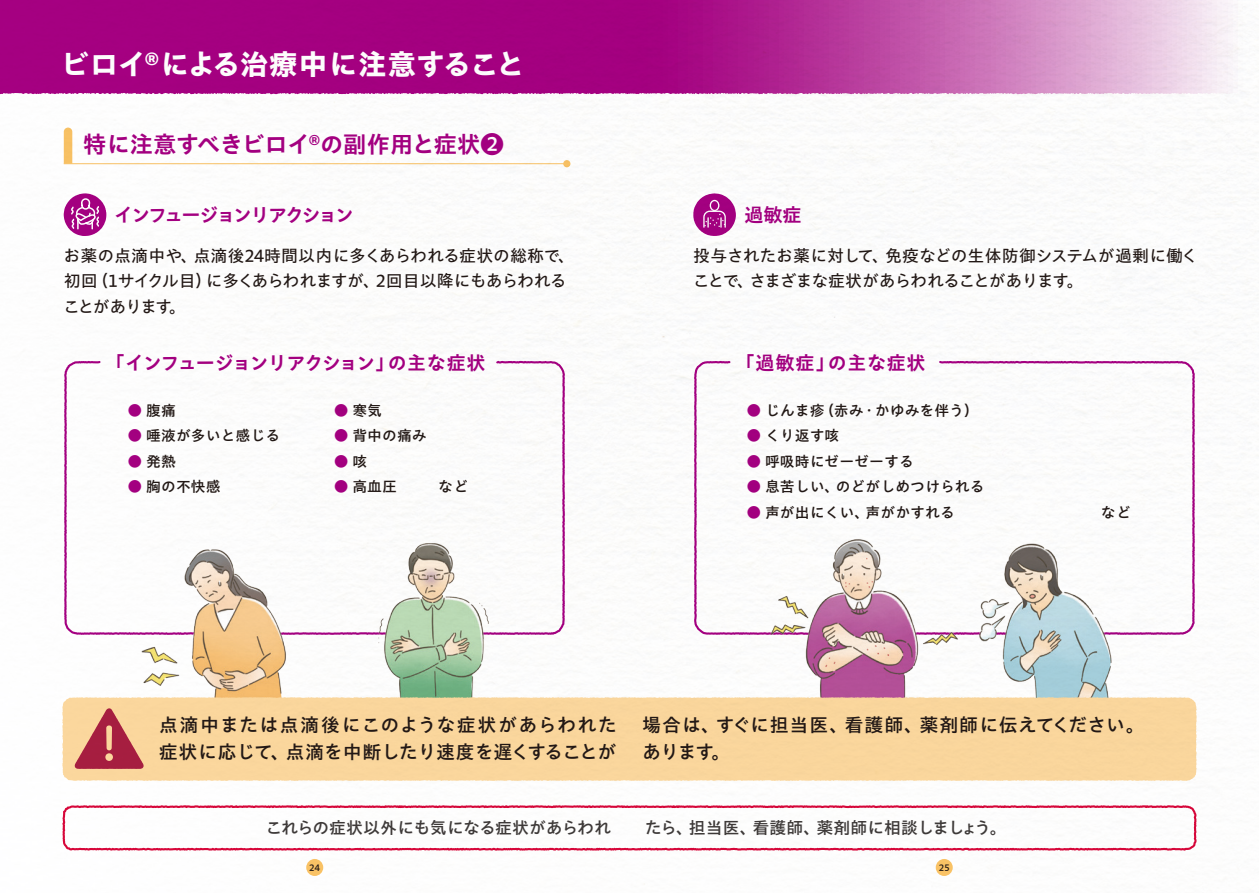
<style>
.page{position:relative;width:1259px;height:893px;background:#fff}
.page>*{position:absolute;margin:0;border:0;box-sizing:border-box;transform-origin:0 0}
.t1{font:700 expanded 28.65px "P Aoto Gothic Std N";letter-spacing:-.02em;color:#fff}
.t2{font:700 23.4px "P Aoto Gothic Std N";letter-spacing:-.02em;color:#a50082}
.t3{font:700 19.2px "P Aoto Gothic Std N De";letter-spacing:.035em;color:#231916}
.t4{font:700 19.2px "P Aoto Gothic Std N De";letter-spacing:-.02em;color:#231916}
.t5{font:700 19.2px "P Aoto Gothic Std N";letter-spacing:-.07em;color:#a50082}
.t6{font:700 19.2px "P Aoto Gothic Std N De";letter-spacing:.06em;color:#231916}
.t7{font:700 19.2px "P Aoto Gothic Std N";letter-spacing:-.12em;color:#a50082}
.t8{font:700 19.2px "P Aoto Gothic Std N";letter-spacing:.035em;color:#a50082}
.t9{font:700 19.2px "P Aoto Gothic Std N De";letter-spacing:.015em;color:#231916}
.t10{font:500 16.95px/25.5px "P Aoto Gothic Std N";letter-spacing:-.04em;color:#231916}
.t11{font:700 16.95px "P Aoto Gothic Std N De";letter-spacing:-.01em;color:#3f3b3a}
.t12{font:700 14.85px "P Aoto Gothic Std N De";color:#231916}
.t13{font:700 14.85px "P Aoto Gothic Std N De";color:#a50082}
.t14{font:700 9px "P Aoto Gothic Std N De";color:#231916}
.s1{color:#a50082}
.s2{color:#231916}
</style>
<div class="page">
<img style="left:0;top:0;width:1259px;height:885px">
<div style="left:306px;top:859px;width:17px;height:17px;background:#f9c265;border-radius:50%"></div>
<div style="left:935px;top:859px;width:17px;height:17px;background:#f9c265;border-radius:50%"></div>
<h1 class="t1" style="left:61px;top:48px;width:465px">ビロイ<sup>®</sup>による治療中に注意すること</h1>
<h2 class="t2" style="left:83px;top:131px;width:422px">特に注意すべきビロイ<sup>®</sup>の副作用と症状❷</h2>
<p class="t7" style="left:114px;top:204px;width:241px">インフュージョンリアクション</p>
<p class="t10" style="left:63px;top:243px;width:514px">お薬の点滴中や、点滴後24時間以内に多くあらわれる症状の総称で、初回（１サイクル目）に多くあらわれますが、２回目以降にもあらわれることがあります。</p>
<p class="t5" style="left:106px;top:352px;width:381px">「インフュージョンリアクション」の主な症状</p>
<p class="t12" style="left:128px;top:402px;width:50px"><span class="s1">●</span> 腹痛</p>
<p class="t12" style="left:128px;top:427px;width:154px"><span class="s1">●</span> 唾液が多いと感じる</p>
<p class="t12" style="left:128px;top:453px;width:50px"><span class="s1">●</span> 発熱</p>
<p class="t12" style="left:128px;top:478px;width:95px"><span class="s1">●</span> 胸の不快感</p>
<p class="t12" style="left:334px;top:402px;width:50px"><span class="s1">●</span> 寒気</p>
<p class="t12" style="left:334px;top:427px;width:95px"><span class="s1">●</span> 背中の痛み</p>
<p class="t13" style="left:334px;top:453px;width:35px">● <span class="s2">咳</span></p>
<p class="t12" style="left:334px;top:478px;width:65px"><span class="s1">●</span> 高血圧</p>
<p class="t12" style="left:438px;top:478px;width:32px">など</p>
<p class="t5" style="left:744px;top:204px;width:59px">過敏症</p>
<p class="t10" style="left:692px;top:243px;width:507px">投与されたお薬に対して、免疫などの生体防御システムが過剰に働くことで、さまざまな症状があらわれることがあります。</p>
<p class="t8" style="left:736px;top:352px;width:191px">「過敏症」の主な症状</p>
<p class="t12" style="left:746px;top:402px;width:234px"><span class="s1">●</span> じんま疹（赤み・かゆみを伴う）</p>
<p class="t12" style="left:746px;top:427px;width:95px"><span class="s1">●</span> くり返す咳</p>
<p class="t12" style="left:746px;top:453px;width:169px"><span class="s1">●</span> 呼吸時にゼーゼーする</p>
<p class="t12" style="left:746px;top:478px;width:240px"><span class="s1">●</span> 息苦しい、のどがしめつけられる</p>
<p class="t12" style="left:746px;top:504px;width:210px"><span class="s1">●</span> 声が出にくい、声がかすれる</p>
<p class="t12" style="left:1101px;top:504px;width:32px">など</p>
<p class="t6" style="left:159px;top:714px;width:460px">点滴中または点滴後にこのような症状があらわれた</p>
<p class="t3" style="left:642px;top:714px;width:504px">場合は、すぐに担当医、看護師、薬剤師に伝えてください。</p>
<p class="t4" style="left:159px;top:741px;width:459px">症状に応じて、点滴を中断したり速度を遅くすることが</p>
<p class="t9" style="left:642px;top:741px;width:90px">あります。</p>
<p class="t11" style="left:265px;top:819px;width:743px">これらの症状以外にも気になる症状があらわれ　　たら、担当医、看護師、薬剤師に相談しましょう。</p>
<p class="t14" style="left:309px;top:862px;width:12px">24</p>
<p class="t14" style="left:939px;top:862px;width:12px">25</p>
</div>
